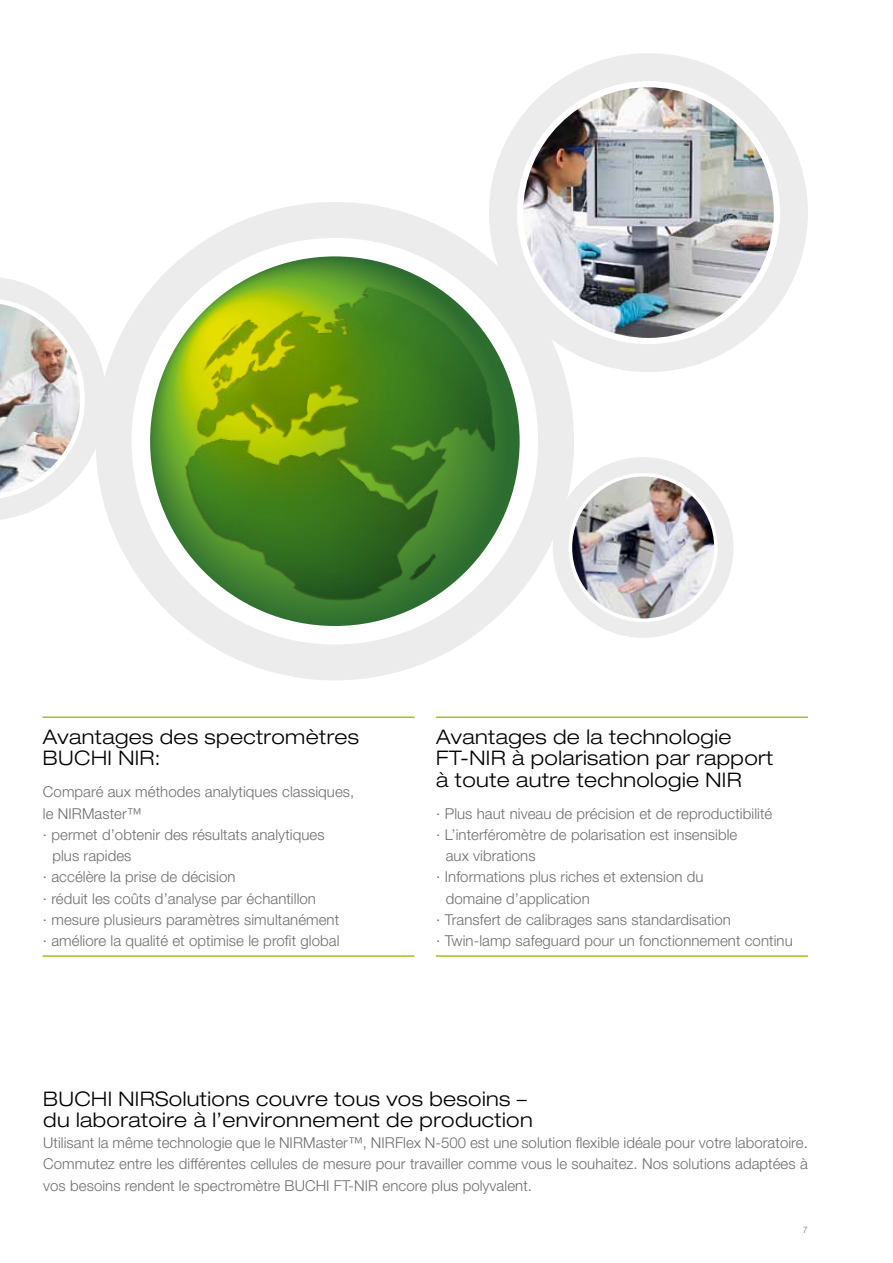
<style>
.page{position:relative;width:893px;height:1263px;background:#fff}
.page>*{position:absolute;margin:0;border:0;box-sizing:border-box;transform-origin:0 0}
.t1{font:300 expanded 20.1px/21.3px "Helvetica Neue LT Std";letter-spacing:.02em;color:#000}
.t2{font:300 15px/21.3px "Helvetica Neue LT Std";letter-spacing:.005em;color:#6e6e6e;text-align:justify}
.t3{font:300 9px "Helvetica Neue LT Std";color:#6e6e6e}
</style>
<div class="page">
<svg style="left:553px;top:457px;width:180px;height:181px"></svg>
<img style="left:572px;top:476px;width:142px;height:142px;border-radius:71px">
<svg style="left:489px;top:53px;width:319px;height:319px;fill:#ececec"></svg>
<img style="left:523px;top:87px;width:251px;height:251px;border-radius:125px">
<div style="left:96px;top:202px;width:478px;height:478px;background:#ececec;border-radius:50%"></div>
<div style="left:132px;top:238px;width:406px;height:406px;background:#fff;border-radius:50%"></div>
<img style="left:150px;top:256px;width:370px;height:370px">
<svg style="left:0;top:278px;width:106px;height:242px"></svg>
<img style="left:0;top:304px;width:80px;height:189px">
<hr style="left:43px;top:716px;width:372px;height:2px;background:#a2c510">
<hr style="left:43px;top:955px;width:372px;height:2px;background:#a2c510">
<hr style="left:436px;top:716px;width:372px;height:2px;background:#a2c510">
<hr style="left:436px;top:955px;width:372px;height:2px;background:#a2c510">
<h1 class="t1" style="left:43px;top:726px;width:318px">Avantages des spectromètres<br>BUCHI nir</h1>
<h1 class="t1" style="left:155px;top:747px;width:7px">:</h1>
<p class="t2" style="left:43px;top:781px;width:313px">Comparé aux méthodes analytiques classiques,</p>
<p class="t2" style="left:43px;top:802px;width:100px">le NIRMaster™</p>
<p class="t2" style="left:43px;top:823px;width:283px">∙ permet d’obtenir des résultats analytiques</p>
<p class="t2" style="left:52px;top:845px;width:81px">plus rapides</p>
<p class="t2" style="left:43px;top:866px;width:194px">∙ accélère la prise de décision</p>
<p class="t2" style="left:43px;top:887px;width:275px">∙ réduit les coûts d’analyse par échantillon</p>
<p class="t2" style="left:43px;top:908px;width:298px">∙ mesure plusieurs paramètres simultanément</p>
<p class="t2" style="left:43px;top:930px;width:298px">∙ améliore la qualité et optimise le profit global</p>
<h1 class="t1" style="left:436px;top:726px;width:338px">Avantages de la technologie<br>FT-NIR à polarisation par rapport à toute autre technologie NIR</h1>
<p class="t2" style="left:436px;top:802px;width:338px">∙ Plus haut niveau de précision et de reproductibilité</p>
<p class="t2" style="left:436px;top:823px;width:303px">∙ L’interféromètre de polarisation est insensible</p>
<p class="t2" style="left:446px;top:845px;width:91px">aux vibrations</p>
<p class="t2" style="left:436px;top:866px;width:269px">∙ Informations plus riches et extension du</p>
<p class="t2" style="left:446px;top:887px;width:146px">domaine d’application</p>
<p class="t2" style="left:436px;top:908px;width:296px">∙ Transfert de calibrages sans standardisation</p>
<p class="t2" style="left:436px;top:930px;width:358px">∙ Twin-lamp safeguard pour un fonctionnement continu</p>
<h1 class="t1" style="left:43px;top:1087px;width:89px">BUCHI nirs</h1>
<h1 class="t1" style="left:43px;top:1087px;width:491px;text-align:right">olutions couvre tous vos besoins –<br>du laboratoire à l’environnement de production</h1>
<p class="t2" style="left:43px;top:1132px;width:766px">Utilisant la même technologie que le NIRMaster™, NIRFlex N-500 est une solution flexible idéale pour votre laboratoire.<br>Commutez entre les différentes cellules de mesure pour travailler comme vous le souhaitez. Nos solutions adaptées à vos besoins rendent le spectromètre BUCHI FT-NIR encore plus polyvalent.</p>
<p class="t3" style="left:803px;top:1224px;width:7px">7</p>
</div>
